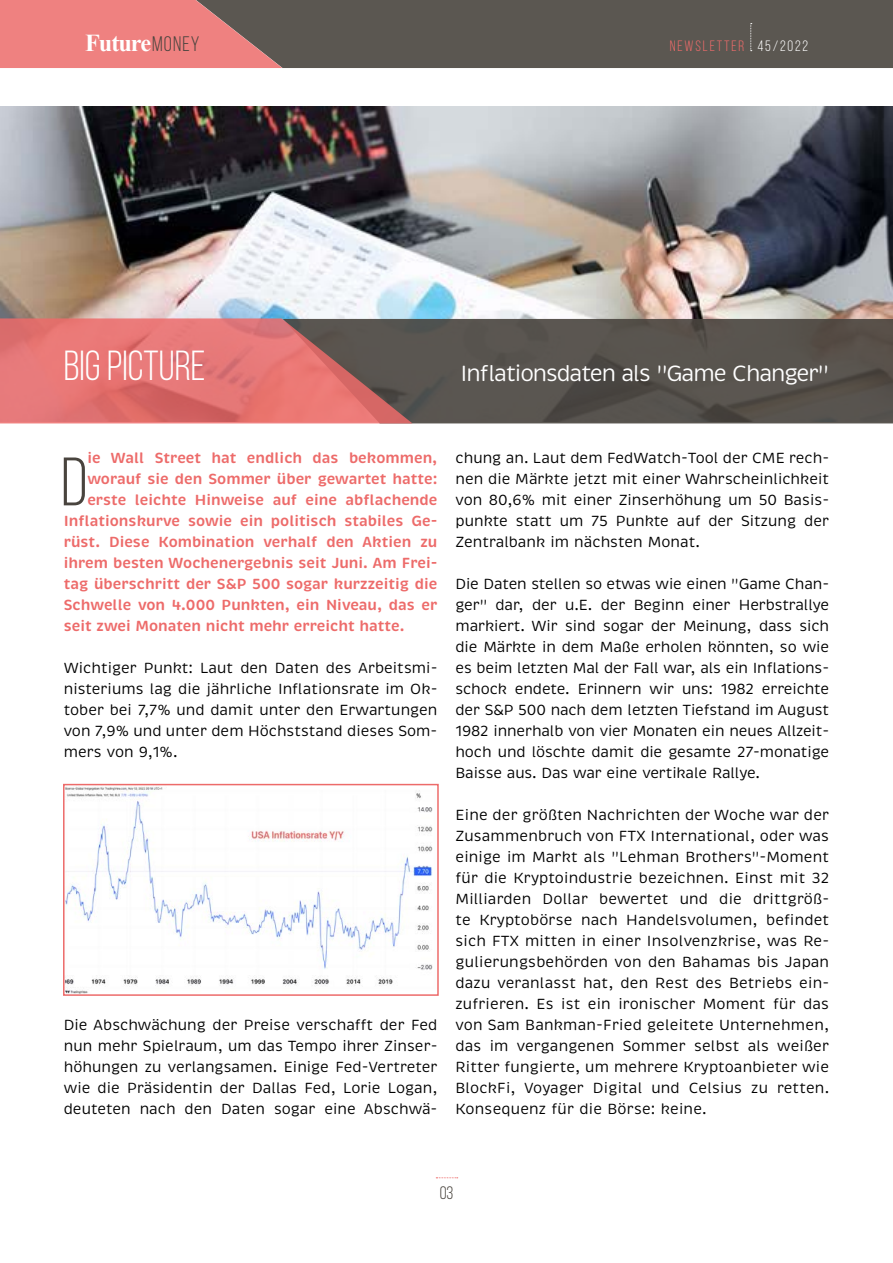
<style>
.page{position:relative;width:893px;height:1263px;background:#fff}
.page>*{position:absolute;margin:0;border:0;box-sizing:border-box;transform-origin:0 0}
.t1{font:68.4px "Bebas Neue";color:#49443e}
.t2{font:42px "Bebas Neue";color:#fff}
.t3{font:700 24.3px "Times New Roman";letter-spacing:-.04em;color:#fff}
.t4{font:22.5px "Brevia";letter-spacing:-.05em;color:#fff}
.t5{font:18px "Bebas Neue";color:#49443e}
.t6{font:15px/21px "Brevia";color:#000;text-align:justify}
.t7{font:600 15px "Brevia";color:#ed6b6a}
.t8{font:15px "Bebas Neue";letter-spacing:.12em;color:#ed6b6a}
.s1{font-family:"Bebas Neue";font-weight:400;font-size:21px;color:#49443e}
.s2{color:#fff}
</style>
<div class="page">
<svg style="left:436px;top:1177px;width:22px;height:1px"></svg>
<div style="left:282px;top:0;width:611px;height:68px;background:#5b5751"></div>
<svg style="left:0;top:0;width:282px;height:68px;background:#d87a79"></svg>
<svg style="left:750px;top:23px;width:2px;height:28px"></svg>
<img style="left:0;top:106px;width:893px;height:213px">
<svg style="left:412px;top:319px;width:481px;height:104px;background:#56514c"></svg>
<svg style="left:0;top:318px;width:412px;height:105px;background:#ce6f6e"></svg>
<img style="left:66px;top:787px;width:367px;height:206px">
<div style="left:63px;top:784px;width:376px;height:212px;border:2px solid #ed6b6a"></div>
<h3 class="t3" style="left:85px;top:26px;width:116px">Future<span class="s1">MONEY</span></h3>
<p class="t8" style="left:670px;top:37px;width:140px">NEWSLETTER <span class="s2">45/2022</span></p>
<h2 class="t2" style="left:64px;top:343px;width:143px">BIG PICTURE</h2>
<h3 class="t4" style="left:461px;top:359px;width:370px">Inflationsdaten als "Game Changer"</h3>
<h1 class="t1" style="left:61px;top:445px;width:28px">D</h1>
<p class="t7" style="left:87px;top:449px;width:352px">ie Wall Street hat endlich das bekommen,</p>
<p class="t7" style="left:87px;top:470px;width:352px">worauf sie den Sommer über gewartet hatte:</p>
<p class="t7" style="left:87px;top:491px;width:352px">erste leichte Hinweise auf eine abflachende</p>
<p class="t7" style="left:64px;top:512px;width:375px">Inflationskurve sowie ein politisch stabiles Ge-</p>
<p class="t7" style="left:64px;top:533px;width:375px">rüst. Diese Kombination verhalf den Aktien zu</p>
<p class="t7" style="left:64px;top:554px;width:375px">ihrem besten Wochenergebnis seit Juni. Am Frei-</p>
<p class="t7" style="left:64px;top:575px;width:375px">tag überschritt der S&amp;P 500 sogar kurzzeitig die</p>
<p class="t7" style="left:64px;top:596px;width:375px">Schwelle von 4.000 Punkten, ein Niveau, das er</p>
<p class="t7" style="left:64px;top:617px;width:342px">seit zwei Monaten nicht mehr erreicht hatte.</p>
<p class="t6" style="left:64px;top:658px;width:375px">Wichtiger Punkt: Laut den Daten des Arbeitsmi&shy;nisteriums lag die jährliche Inflationsrate im Ok&shy;tober bei 7,7% und damit unter den Erwartungen von 7,9% und unter dem Höchststand dieses Som&shy;mers von 9,1%.</p>
<p class="t6" style="left:64px;top:1015px;width:375px">Die Abschwächung der Preise verschafft der Fed nun mehr Spielraum, um das Tempo ihrer Zinser&shy;höhungen zu verlangsamen. Einige Fed-Vertreter wie die Präsidentin der Dallas Fed, Lorie Logan, deuteten nach den Daten sogar eine Abschwä-</p>
<p class="t6" style="left:455px;top:448px;width:375px">chung an. Laut dem FedWatch-Tool der CME rech&shy;nen die Märkte jetzt mit einer Wahrscheinlichkeit von 80,6% mit einer Zinserhöhung um 50 Basis&shy;punkte statt um 75 Punkte auf der Sitzung der Zentralbank im nächsten Monat.</p>
<p class="t6" style="left:455px;top:574px;width:375px">Die Daten stellen so etwas wie einen "Game Chan&shy;ger" dar, der u.E. der Beginn einer Herbstrallye markiert. Wir sind sogar der Meinung, dass sich die Märkte in dem Maße erholen könnten, so wie es beim letzten Mal der Fall war, als ein Inflations&shy;schock endete. Erinnern wir uns: 1982 erreichte der S&amp;P 500 nach dem letzten Tiefstand im August 1982 innerhalb von vier Monaten ein neues Allzeit&shy;hoch und löschte damit die gesamte 27-monatige Baisse aus. Das war eine vertikale Rallye.</p>
<p class="t6" style="left:455px;top:805px;width:375px">Eine der größten Nachrichten der Woche war der Zusammenbruch von FTX International, oder was einige im Markt als "Lehman Brothers"-Moment für die Kryptoindustrie bezeichnen. Einst mit 32<br>Milliarden Dollar bewertet und die drittgröß&shy;te Kryptobörse nach Handelsvolumen, befindet sich FTX mitten in einer Insolvenzkrise, was Re&shy;gulierungsbehörden von den Bahamas bis Japan dazu veranlasst hat, den Rest des Betriebs ein&shy;zufrieren. Es ist ein ironischer Moment für das von Sam Bankman-Fried geleitete Unternehmen, das im vergangenen Sommer selbst als weißer Ritter fungierte, um mehrere Kryptoanbieter wie BlockFi, Voyager Digital und Celsius zu retten.<br>Konsequenz für die Börse: keine.</p>
<p class="t5" style="left:440px;top:1183px;width:15px">03</p>
</div>
